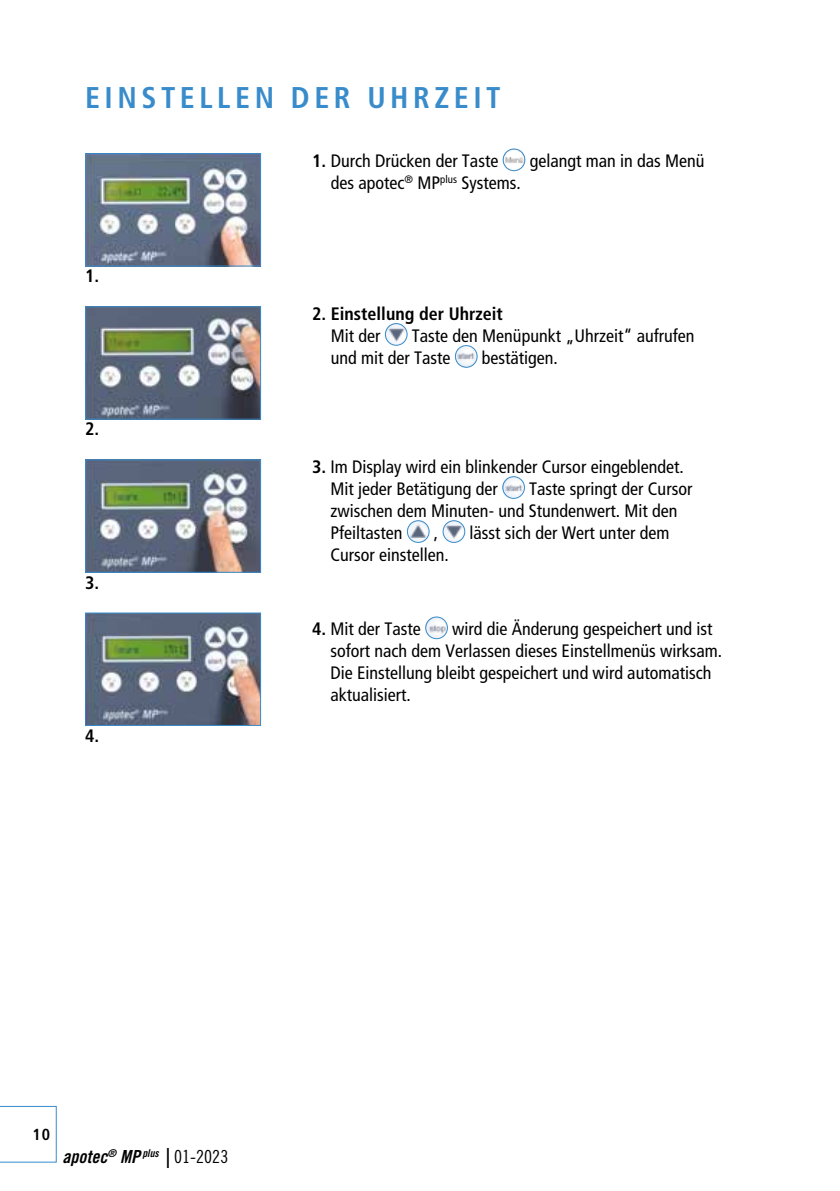
<style>
.page{position:relative;width:840px;height:1191px;background:#fff}
.page>*{position:absolute;margin:0;border:0;box-sizing:border-box;transform-origin:0 0}
.t1{font:700 condensed 30px "Frutiger LT Std";letter-spacing:.15em;color:#398ccb}
.t2{font:condensed 18px/22px "Frutiger LT Std";color:#000}
.t3{font:700 condensed 18px "Frutiger LT Std";color:#000}
.t4{font:18px "Trade Gothic LT Std Bd Cn 20 Obl";color:#000}
.t5{font:700 condensed 16px "Frutiger LT Std";color:#000}
.s1{font-weight:700}
.s2{font-family:"Trade Gothic LT Std Cn 18"}
</style>
<div class="page">
<svg style="left:0;top:1106px;width:57px;height:56px"></svg>
<img style="left:385px;top:323px;width:22px;height:22px;border-radius:11px">
<div style="left:384px;top:323px;width:23px;height:23px;border:1px solid #398ccb;border-radius:50%"></div>
<img style="left:455px;top:345px;width:22px;height:22px;border-radius:11px">
<div style="left:454px;top:345px;width:23px;height:23px;border:1px solid #398ccb;border-radius:50%"></div>
<img style="left:87px;top:308px;width:172px;height:110px">
<div style="left:85px;top:306px;width:176px;height:114px;border:1px solid #398ccb"></div>
<img style="left:502px;top:477px;width:22px;height:21px;border-radius:11px">
<div style="left:502px;top:476px;width:22px;height:23px;border:1px solid #398ccb;border-radius:50%"></div>
<img style="left:407px;top:521px;width:22px;height:21px;border-radius:11px">
<div style="left:406px;top:520px;width:23px;height:23px;border:1px solid #398ccb;border-radius:50%"></div>
<img style="left:443px;top:521px;width:21px;height:21px;border-radius:11px">
<div style="left:442px;top:520px;width:23px;height:23px;border:1px solid #398ccb;border-radius:50%"></div>
<img style="left:87px;top:461px;width:172px;height:110px">
<div style="left:85px;top:459px;width:176px;height:114px;border:1px solid #398ccb"></div>
<img style="left:425px;top:617px;width:22px;height:21px;border-radius:11px">
<div style="left:425px;top:616px;width:22px;height:23px;border:1px solid #398ccb;border-radius:50%"></div>
<img style="left:87px;top:614px;width:172px;height:110px">
<div style="left:85px;top:612px;width:176px;height:114px;border:1px solid #398ccb"></div>
<img style="left:503px;top:149px;width:21px;height:22px;border-radius:11px">
<div style="left:502px;top:148px;width:23px;height:23px;border:1px solid #398ccb;border-radius:50%"></div>
<img style="left:87px;top:155px;width:172px;height:109px">
<div style="left:85px;top:153px;width:176px;height:113px;border:1px solid #398ccb"></div>
<h1 class="t1" style="left:85px;top:79px;width:417px">EINSTELLEN DER UHRZEIT</h1>
<p class="t3" style="left:85px;top:265px;width:16px">1.</p>
<p class="t3" style="left:85px;top:418px;width:16px">2.</p>
<p class="t3" style="left:85px;top:572px;width:16px">3.</p>
<p class="t3" style="left:85px;top:725px;width:16px">4.</p>
<p class="t2" style="left:312px;top:150px;width:187px"><span class="s1">1.</span> Durch Drücken der Taste</p>
<p class="t2" style="left:529px;top:150px;width:176px">gelangt man in das Menü</p>
<p class="t2" style="left:331px;top:172px;width:191px">des apotec<sup>®</sup> MP<sup>plus</sup> Systems.</p>
<p class="t3" style="left:312px;top:303px;width:192px">2. Einstellung der Uhrzeit</p>
<p class="t2" style="left:331px;top:325px;width:51px">Mit der</p>
<p class="t2" style="left:331px;top:325px;width:365px;text-indent:81px">Taste den Menüpunkt „Uhrzeit“ aufrufen und mit der Taste</p>
<p class="t2" style="left:481px;top:347px;width:77px">bestätigen.</p>
<p class="t2" style="left:330px;top:456px;width:354px;text-indent:-18px"><span class="s1">3.</span> Im Display wird ein blinkender Cursor eingeblendet.<br>Mit jeder Betätigung der</p>
<p class="t2" style="left:330px;top:478px;width:363px;text-indent:199px">Taste springt der Cursor zwischen dem Minuten- und Stundenwert. Mit den<br>Pfeiltasten</p>
<p class="t2" style="left:433px;top:522px;width:6px">,</p>
<p class="t2" style="left:469px;top:522px;width:201px">lässt sich der Wert unter dem</p>
<p class="t2" style="left:330px;top:544px;width:120px">Cursor einstellen.</p>
<p class="t2" style="left:330px;top:618px;width:393px;text-indent:122px">wird die Änderung gespeichert und ist sofort nach dem Verlassen dieses Einstellmenüs wirksam.<br>Die Einstellung bleibt gespeichert und wird automatisch aktualisiert.</p>
<p class="t2" style="left:312px;top:618px;width:110px"><span class="s1">4.</span> Mit der Taste</p>
<p class="t5" style="left:33px;top:1125px;width:19px">10</p>
<p class="t4" style="left:62px;top:1145px;width:167px">apotec<sup>®</sup> MP <sup>plus</sup> | <span class="s2">01-2023</span></p>
</div>
